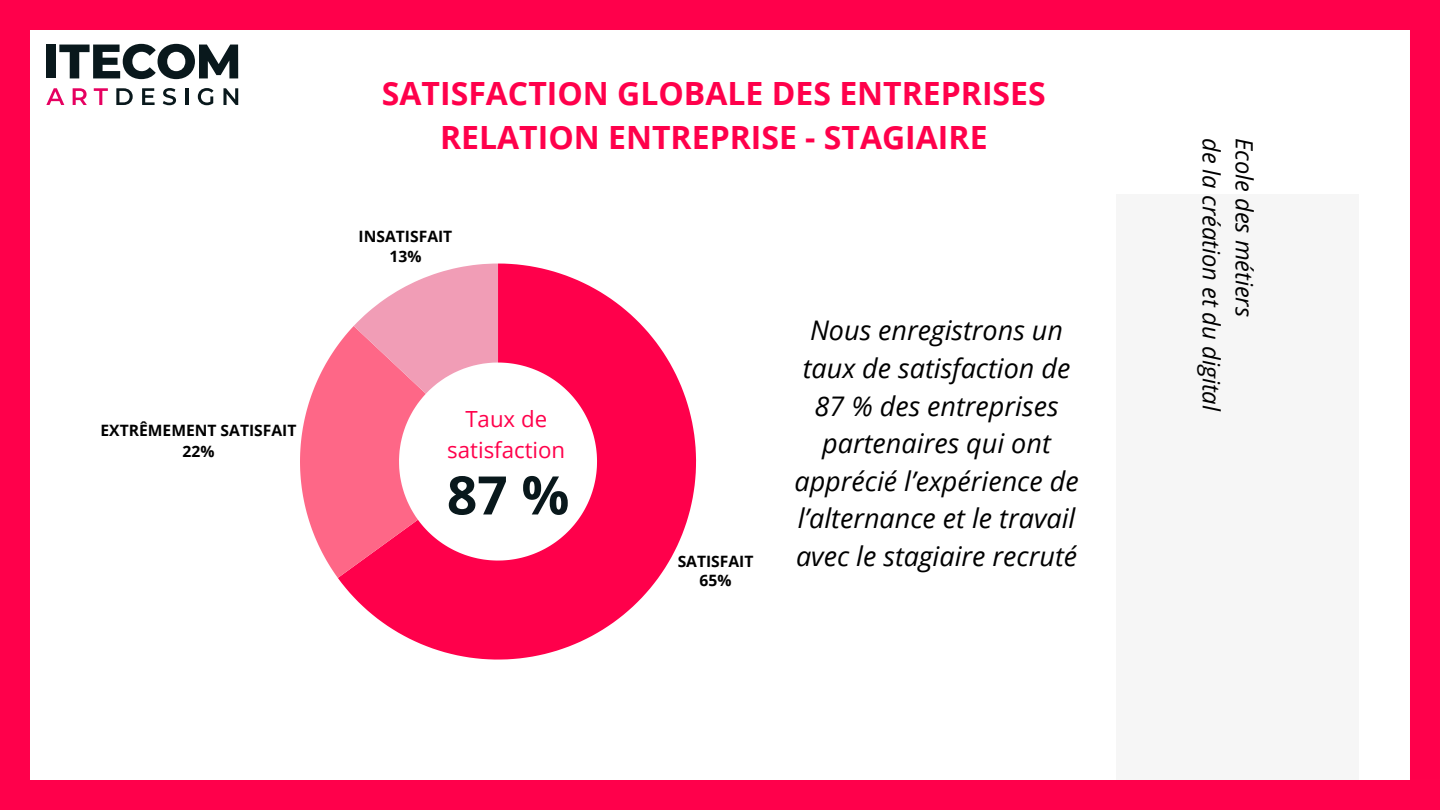
<style>
.page{position:relative;width:1440px;height:810px;background:#fff}
.page>*{position:absolute;margin:0;border:0;box-sizing:border-box;transform-origin:0 0}
.t1{font:700 53.2px "Open Sans";color:#09181c}
.t2{font:700 32px/44.2px "Open Sans";color:#ff004b;text-align:center}
.t3{font:italic 27px/37.6px "Open Sans";color:#000;text-align:center}
.t4{font:italic 23.7px "Open Sans";color:#000}
.t5{font:22.2px/30.8px "Open Sans";color:#ff004b;text-align:center}
.t6{font:700 15.6px/19.5px "Open Sans";color:#000;text-align:center}
</style>
<div class="page">
<div style="left:0;top:0;width:1440px;height:30px;background:#ff004b"></div>
<div style="left:1116px;top:195px;width:243px;height:615px;background:#f6f6f6"></div>
<div style="left:0;top:780px;width:1440px;height:30px;background:#ff004b"></div>
<div style="left:1410px;top:0;width:30px;height:780px;background:#ff004b"></div>
<div style="left:46px;top:45px;width:10px;height:33px;background:#09181c"></div>
<svg style="left:59px;top:44px;width:179px;height:35px"></svg>
<svg style="left:46px;top:88px;width:18px;height:17px"></svg>
<svg style="left:73px;top:88px;width:14px;height:17px"></svg>
<svg style="left:94px;top:88px;width:14px;height:17px"></svg>
<svg style="left:116px;top:88px;width:17px;height:17px"></svg>
<svg style="left:142px;top:88px;width:13px;height:17px"></svg>
<svg style="left:163px;top:88px;width:13px;height:17px"></svg>
<hr style="left:185px;top:88px;width:3px;height:17px;background:#09181c">
<svg style="left:198px;top:88px;width:15px;height:17px"></svg>
<svg style="left:223px;top:88px;width:15px;height:17px"></svg>
<div style="left:0;top:0;width:30px;height:810px;background:#ff004b"></div>
<svg style="left:338px;top:264px;width:358px;height:396px;fill:#ff004b"></svg>
<svg style="left:300px;top:264px;width:198px;height:314px"></svg>
<p class="t6" style="left:101px;top:419px;width:197px;line-height:20.9px">EXTRÊMEMENT SATISFAIT<br>22%</p>
<h1 class="t2" style="left:382px;top:70px;width:665px">SATISFACTION GLOBALE DES ENTREPRISES<br>RELATION ENTREPRISE - STAGIAIRE</h1>
<p class="t6" style="left:359px;top:227px;width:95px">INSATISFAIT<br>13%</p>
<p class="t5" style="left:447px;top:403px;width:119px">Taux de satisfaction</p>
<h2 class="t1" style="left:447px;top:458px;width:124px">87 %</h2>
<p class="t6" style="left:678px;top:551px;width:77px">SATISFAIT<br>65%</p>
<p class="t3" style="left:794px;top:311px;width:286px">Nous enregistrons un taux de satisfaction de<br>87 % des entreprises partenaires qui ont apprécié l’expérience de l’alternance et le travail avec le stagiaire recruté</p>
<p class="t4" style="left:1228px;top:138px;width:275px;rotate:90deg">de la création et du digital</p>
<p class="t4" style="left:1261px;top:138px;width:180px;rotate:90deg">Ecole des métiers</p>
</div>
